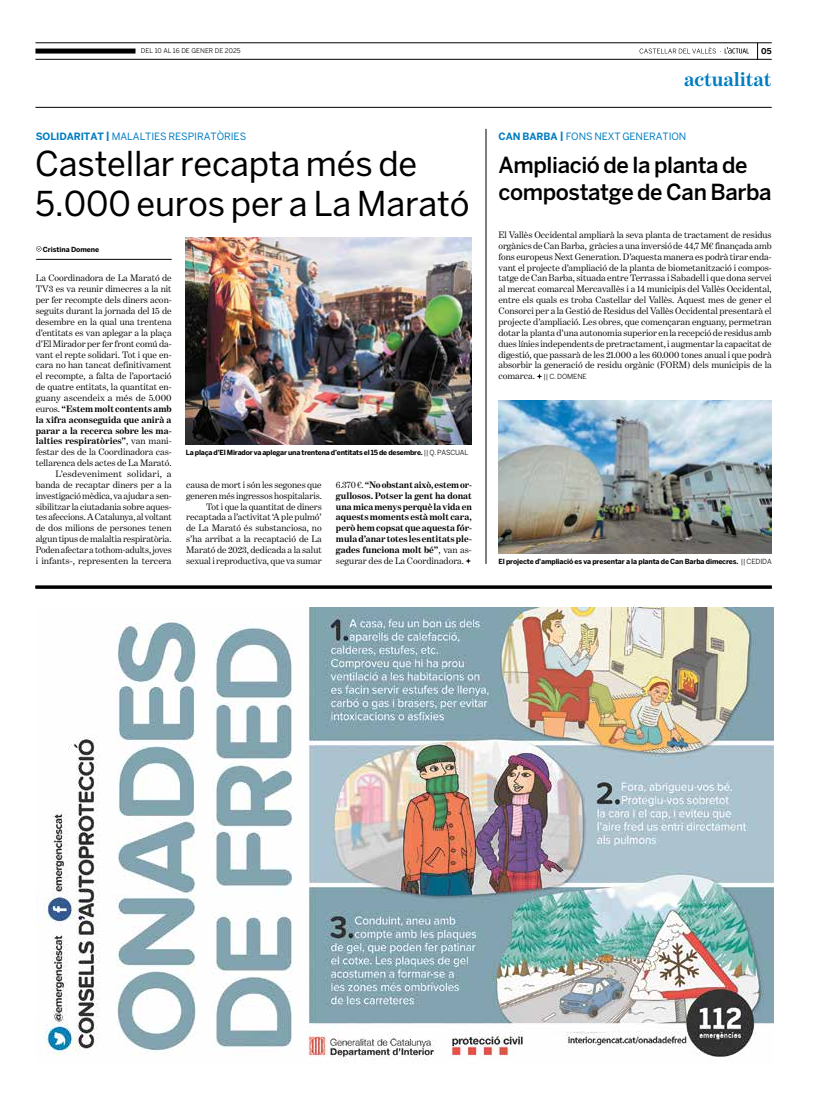
<style>
.page{position:relative;width:820px;height:1106px;background:#fff}
.page>*{position:absolute;margin:0;border:0;box-sizing:border-box;transform-origin:0 0}
.t1{font:34px/40px "Benton Sans";letter-spacing:-.005em;color:#000}
.t2{font:500 22px/27px "Benton Sans";letter-spacing:-.02em;color:#000}
.t3{font:700 20px "Benton Modern One";letter-spacing:-.005em;color:#007dc1}
.t4{font:10px "Benton Sans";letter-spacing:-.005em;color:#007dc1}
.t5{font:9.5px/10.9px "Benton Modern One";color:#000;text-align:right}
.t6{font:700 9.5px/10.9px "Benton Modern One";letter-spacing:-.005em;color:#000;text-align:justify}
.t7{font:700 8px "Benton Sans";color:#000}
.t8{font:700 7px "Benton Sans";letter-spacing:-.02em;color:#000}
.t9{font:7px "Benton Sans";letter-spacing:-.005em;color:#000}
.t10{font:6.5px "Benton Sans";letter-spacing:.005em;color:#000}
.s1{font-weight:700}
.s2{font-weight:400}
.s3{font-family:"Benton Modern One";font-size:9.5px}
</style>
<div class="page">
<svg style="left:757px;top:44px;width:1px;height:15px"></svg>
<svg style="left:639px;top:47px;width:109px;height:7px"></svg>
<hr style="left:35px;top:107px;width:736px;height:1px;background:#000">
<hr style="left:35px;top:43px;width:736px;height:1px;background:#000">
<hr style="left:35px;top:59px;width:736px;height:1px;background:#000">
<div style="left:35px;top:49px;width:100px;height:5px;background:#000"></div>
<img style="left:36px;top:607px;width:737px;height:456px">
<hr style="left:35px;top:585px;width:736px;height:3px;background:#000">
<img style="left:186px;top:238px;width:285px;height:206px">
<svg style="left:36px;top:246px;width:5px;height:5px"></svg>
<hr style="left:36px;top:259px;width:136px;height:1px;background:#000">
<svg style="left:465px;top:558px;width:6px;height:6px"></svg>
<hr style="left:485px;top:129px;width:1px;height:435px;background:#000">
<svg style="left:536px;top:373px;width:6px;height:6px"></svg>
<img style="left:498px;top:401px;width:273px;height:152px">
<p class="t10" style="left:141px;top:47px;width:101px">DEL 10 AL 16 DE GENER DE 2025</p>
<p class="t7" style="left:761px;top:46px;width:12px">05</p>
<h3 class="t3" style="left:684px;top:68px;width:89px">actualitat</h3>
<p class="t4" style="left:36px;top:131px;width:212px"><span class="s1">SOLIDARITAT |</span> MALALTIES RESPIRATÒRIES</p>
<h1 class="t1" style="left:35px;top:143px;width:435px">Castellar recapta més de<br>5.000 euros per a La Marató</h1>
<p class="t8" style="left:43px;top:245px;width:58px">Cristina Domene</p>
<p class="t5" style="left:36px;top:273px;width:137px">La Coordinadora de La Marató de TV3 es va reunir dimecres a la nit per fer recompte dels diners acon&shy;seguits durant la jornada del 15 de desembre en la qual una trentena d’entitats es van aplegar a la plaça d’El Mirador per fer front comú da&shy;vant el repte solidari. Tot i que en&shy;cara no han tancat definitivament el recompte, a falta de l’aportació de quatre entitats, la quantitat en&shy;guany ascendeix a més de 5.000 euros. <span class="s1">“Estem molt contents amb la xifra aconseguida que anirà a parar a la recerca sobre les ma&shy;lalties respiratòries”</span>, van mani&shy;festar des de la Coordinadora cas&shy;tellarenca dels actes de La Marató.<br>L’esdeveniment solidari, a banda de recaptar diners per a la investigació mèdica, va ajudar a sen&shy;sibilitzar la ciutadania sobre aques&shy;tes afeccions. A Catalunya, al voltant de dos milions de persones tenen algun tipus de malaltia respiratòria.<br>Poden afectar a tothom-adults, joves i infants-, representen la tercera</p>
<p class="t8" style="left:186px;top:448px;width:284px">La plaça d’El Mirador va aplegar una trentena d’entitats el 15 de desembre. <span class="s2">|| Q. PASCUAL</span></p>
<p class="t5" style="left:186px;top:479px;width:137px">causa de mort i són les segones que generen més ingressos hospitalaris.<br>Tot i que la quantitat de diners recaptada a l’activitat ‘A ple pulmó’ de La Marató és substanciosa, no s’ha arribat a la recaptació de La Marató de 2023, dedicada a la salut sexual i reproductiva, que va sumar</p>
<p class="t6" style="left:336px;top:479px;width:137px"><span class="s2">6.370 €.</span> “No obstant això, estem or&shy;gullosos. Potser la gent ha donat una mica menys perquè la vida en aquests moments està molt cara, però hem copsat que aquesta fór&shy;mula d’anar totes les entitats ple&shy;gades funciona molt bé”<span class="s2">, van as&shy;segurar des de La Coordinadora.</span></p>
<p class="t4" style="left:498px;top:131px;width:189px"><span class="s1">CAN BARBA |</span> FONS NEXT GENERATION</p>
<h2 class="t2" style="left:498px;top:151px;width:275px">Ampliació de la planta de compostatge de Can Barba</h2>
<p class="t5" style="left:498px;top:229px;width:274px;text-align:justify">El Vallès Occidental ampliarà la seva planta de tractament de residus orgànics de Can Barba, gràcies a una inversió de 44,7 M€ finançada amb fons europeus Next Generation. D’aquesta manera es podrà tirar enda&shy;vant el projecte d’ampliació de la planta de biometanització i compos&shy;tatge de Can Barba, situada entre Terrassa i Sabadell i que dona servei al mercat comarcal Mercavallès i a 14 municipis del Vallès Occidental, entre els quals es troba Castellar del Vallès. Aquest mes de gener el Consorci per a la Gestió de Residus del Vallès Occidental presentarà el projecte d’ampliació. Les obres, que començaran enguany, permetran dotar la planta d’una autonomia superior en la recepció de residus amb dues línies independents de pretractament, i augmentar la capacitat de digestió, que passarà de les 21.000 a les 60.000 tones anual i que podrà absorbir la generació de residu orgànic (FORM) dels municipis de la</p>
<p class="t9" style="left:498px;top:372px;width:90px"><span class="s3">comarca.</span> || C. DOMENE</p>
<p class="t8" style="left:498px;top:557px;width:275px">El projecte d’ampliació es va presentar a la planta de Can Barba dimecres. <span class="s2">|| CEDIDA</span></p>
</div>
